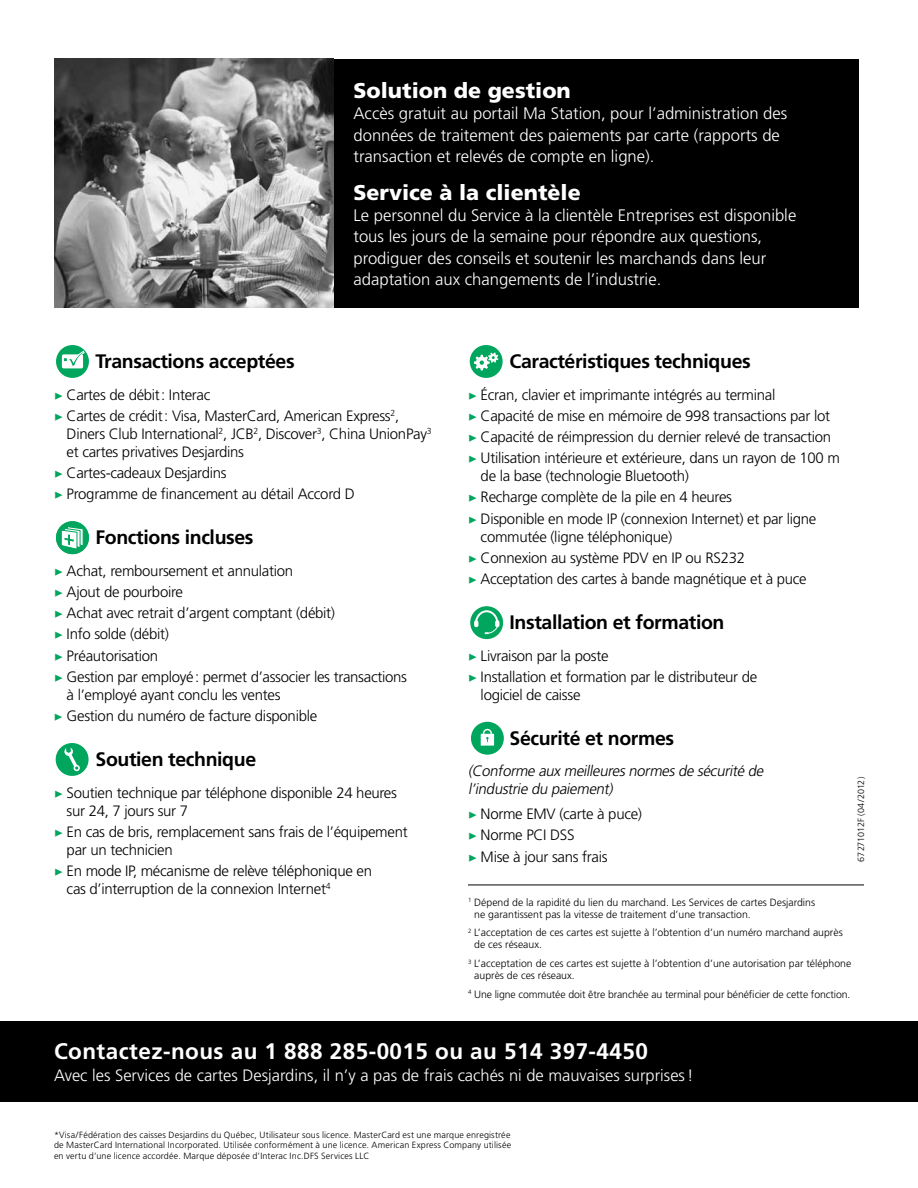
<style>
.page{position:relative;width:918px;height:1188px;background:#fff}
.page>*{position:absolute;margin:0;border:0;box-sizing:border-box;transform-origin:0 0}
.t1{font:700 22.5px "Frutiger";letter-spacing:.02em;color:#fff}
.t2{font:900 21.3px "Frutiger";color:#fff}
.t3{font:700 19.5px "Frutiger";letter-spacing:-.02em;color:#000}
.t4{font:300 16.65px/21.3px "Frutiger";color:#fff}
.t5{font:300 16.5px "Frutiger";color:#fff}
.t6{font:300 15px/21.3px "Frutiger";letter-spacing:-.02em;color:#000}
.t7{font:italic 300 15px/18px "Frutiger";color:#000}
.t8{font:300 10.5px/12px "Frutiger";color:#000}
.t9{font:300 9px/10.5px "Frutiger";letter-spacing:.015em;color:#000;text-align:justify}
.t10{font:300 9px "Frutiger";letter-spacing:-.015em;color:#000}
.s1{font-family:"Minion Pro";font-weight:400;color:#00a65e}
</style>
<div class="page">
<hr style="left:468px;top:885px;width:396px;height:1px;background:#000">
<div style="left:0;top:1021px;width:918px;height:81px;background:#000"></div>
<div style="left:56px;top:345px;width:33px;height:33px;background:#00a65d;border-radius:50%"></div>
<svg style="left:62px;top:351px;width:23px;height:17px"></svg>
<div style="left:56px;top:521px;width:33px;height:33px;background:#00a65d;border-radius:50%"></div>
<svg style="left:60px;top:524px;width:24px;height:26px"></svg>
<svg style="left:56px;top:743px;width:33px;height:33px"></svg>
<div style="left:470px;top:345px;width:33px;height:33px;background:#00a65d;border-radius:50%"></div>
<svg style="left:474px;top:352px;width:24px;height:18px"></svg>
<svg style="left:470px;top:606px;width:33px;height:33px"></svg>
<svg style="left:474px;top:609px;width:25px;height:25px"></svg>
<div style="left:471px;top:722px;width:33px;height:33px;background:#00a65d;border-radius:50%"></div>
<svg style="left:481px;top:729px;width:13px;height:17px"></svg>
<div style="left:54px;top:59px;width:805px;height:249px;background:#000"></div>
<img style="left:54px;top:59px;width:280px;height:249px">
<h2 class="t2" style="left:353px;top:78px;width:219px">Solution de gestion</h2>
<p class="t4" style="left:353px;top:103px;width:435px">Accès gratuit au portail Ma Station, pour l’administration des données de traitement des paiements par carte (rapports de transaction et relevés de compte en ligne).</p>
<h2 class="t2" style="left:353px;top:179px;width:229px">Service à la clientèle</h2>
<p class="t4" style="left:353px;top:204px;width:444px">Le personnel du Service à la clientèle Entreprises est disponible tous les jours de la semaine pour répondre aux questions, prodiguer des conseils et soutenir les marchands dans leur adaptation aux changements de l’industrie.</p>
<h3 class="t3" style="left:96px;top:350px;width:201px">Transactions acceptées</h3>
<p class="t6" style="left:54px;top:384px;width:347px"><span class="s1">▶</span> Cartes de débit: Interac<br><span class="s1">▶</span> Cartes de crédit: Visa, MasterCard, American Express<sup>2</sup>,</p>
<p class="t6" style="left:67px;top:425px;width:366px;line-height:18px">Diners Club International<sup>2</sup>, JCB<sup>2</sup>, Discover<sup>3</sup>, China UnionPay<sup>3 </sup>et cartes privatives Desjardins</p>
<p class="t6" style="left:54px;top:462px;width:302px"><span class="s1">▶</span> Cartes-cadeaux Desjardins<br><span class="s1">▶</span> Programme de financement au détail Accord D</p>
<h3 class="t3" style="left:96px;top:526px;width:160px">Fonctions incluses</h3>
<p class="t6" style="left:54px;top:560px;width:355px"><span class="s1">▶</span> Achat, remboursement et annulation<br><span class="s1">▶</span> Ajout de pourboire<br><span class="s1">▶</span> Achat avec retrait d’argent comptant (débit)<br><span class="s1">▶</span> Info solde (débit)<br><span class="s1">▶</span> Préautorisation<br><span class="s1">▶</span> Gestion par employé: permet d’associer les transactions</p>
<p class="t6" style="left:54px;top:684px;width:265px;text-indent:13px">à l’employé ayant conclu les ventes<br><span class="s1">▶</span> Gestion du numéro de facture disponible</p>
<h3 class="t3" style="left:96px;top:748px;width:162px">Soutien technique</h3>
<p class="t6" style="left:67px;top:783px;width:332px;line-height:18px;text-indent:-13px"><span class="s1">▶</span> Soutien technique par téléphone disponible 24 heures sur 24, 7 jours sur 7</p>
<p class="t6" style="left:67px;top:823px;width:343px;line-height:18px;text-indent:-13px"><span class="s1">▶</span> En cas de bris, remplacement sans frais de l’équipement par un technicien</p>
<p class="t6" style="left:67px;top:862px;width:307px;line-height:18px;text-indent:-13px"><span class="s1">▶</span> En mode IP, mécanisme de relève téléphonique en cas d’interruption de la connexion Internet<sup>4</sup></p>
<h3 class="t3" style="left:510px;top:350px;width:243px">Caractéristiques techniques</h3>
<p class="t6" style="left:468px;top:384px;width:373px"><span class="s1">▶</span> Écran, clavier et imprimante intégrés au terminal<br><span class="s1">▶</span> Capacité de mise en mémoire de 998 transactions par lot <span class="s1">▶</span> Capacité de réimpression du dernier relevé de transaction <span class="s1">▶</span> Utilisation intérieure et extérieure, dans un rayon de 100 m</p>
<p class="t6" style="left:468px;top:465px;width:350px;text-indent:13px">de la base (technologie Bluetooth)<br><span class="s1">▶</span> Recharge complète de la pile en 4 heures<br><span class="s1">▶</span> Disponible en mode IP (connexion Internet) et par ligne</p>
<p class="t6" style="left:468px;top:526px;width:340px;text-indent:13px">commutée (ligne téléphonique)<br><span class="s1">▶</span> Connexion au système PDV en IP ou RS232<br><span class="s1">▶</span> Acceptation des cartes à bande magnétique et à puce</p>
<h3 class="t3" style="left:510px;top:611px;width:216px">Installation et formation</h3>
<p class="t6" style="left:468px;top:645px;width:291px"><span class="s1">▶</span> Livraison par la poste<br><span class="s1">▶</span> Installation et formation par le distributeur de</p>
<p class="t6" style="left:481px;top:684px;width:101px">logiciel de caisse</p>
<h3 class="t3" style="left:510px;top:727px;width:166px">Sécurité et normes</h3>
<p class="t7" style="left:468px;top:762px;width:300px">(Conforme aux meilleuresnormesde sécurité de l’industrie du paiement)</p>
<p class="t6" style="left:468px;top:803px;width:176px"><span class="s1">▶</span> Norme EMV (carte à puce) <span class="s1">▶</span> Norme PCI DSS<br><span class="s1">▶</span> Mise à jour sans frais</p>
<p class="t10" style="left:856px;top:862px;width:86px;rotate:-90deg">67271012F (04/2012)</p>
<p class="t8" style="left:474px;top:896px;width:342px;text-indent:-6px"><sup>1</sup> Dépend de la rapidité du lien du marchand. Les Services de cartes Desjardins ne garantissent pas la vitesse de traitement d’une transaction.</p>
<p class="t8" style="left:474px;top:927px;width:370px;text-indent:-6px"><sup>2</sup> L’acceptation de ces cartes est sujette à l’obtention d’un numéro marchand auprès de ces réseaux.</p>
<p class="t8" style="left:474px;top:957px;width:379px;text-indent:-6px"><sup>3</sup> L’acceptation de ces cartes est sujette à l’obtention d’une autorisation par téléphone auprès de ces réseaux.</p>
<p class="t8" style="left:468px;top:988px;width:384px"><sup>4</sup> Une ligne commutée doit être branchée au terminal pour bénéficier de cette fonction.</p>
<h1 class="t1" style="left:54px;top:1037px;width:595px">Contactez-nous au 1 888 285-0015 ou au 514 397-4450</h1>
<p class="t5" style="left:54px;top:1066px;width:641px">Avec les Services de cartes Desjardins, il n’y a pas de frais cachés ni de mauvaises surprises!</p>
<p class="t9" style="left:54px;top:1129px;width:459px">*Visa/Fédération des caisses Desjardins du Québec, Utilisateur sous licence. MasterCard est une marque enregistrée de MasterCard International Incorporated. Utilisée conformément à une licence. American Express Company utilisée en vertu d’une licence accordée. Marque déposée d’Interac Inc.DFS Services LLC</p>
</div>
